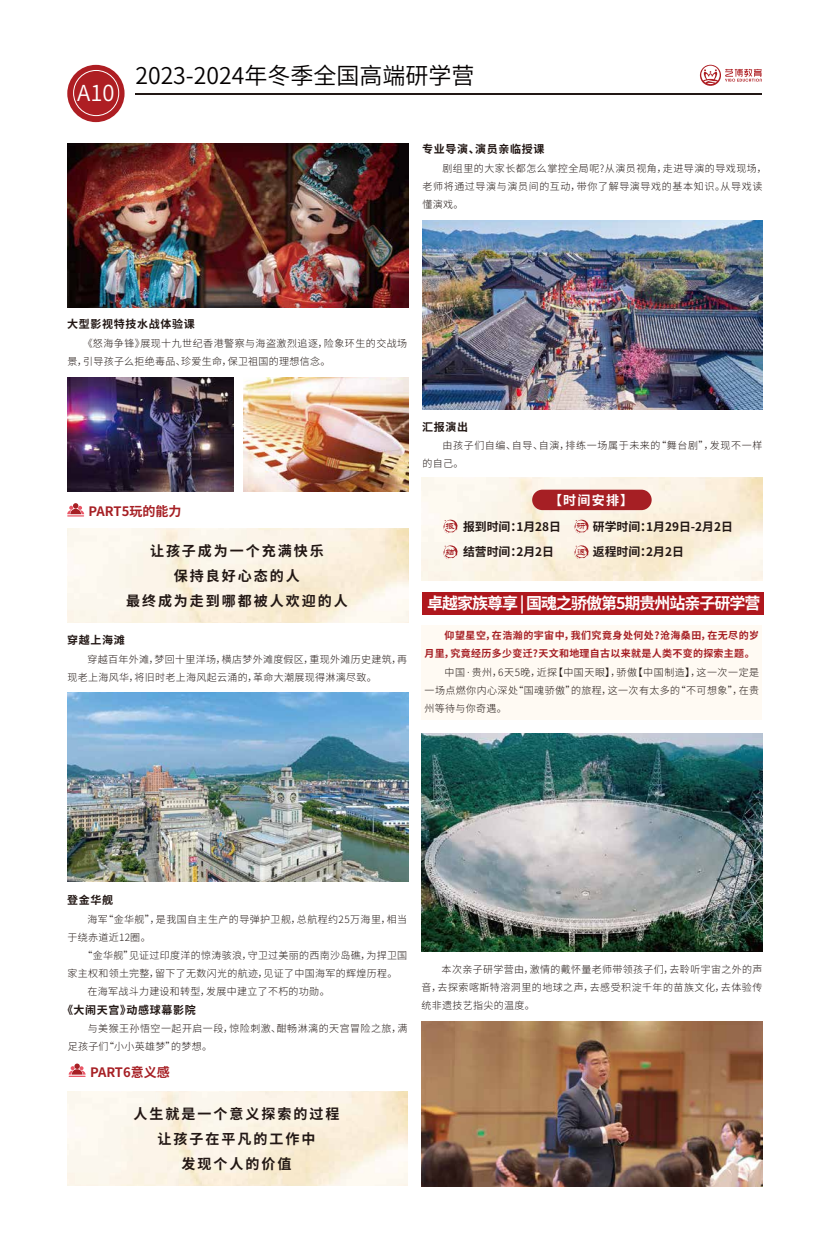
<style>
.page{position:relative;width:817px;height:1248px;background:#fff}
.page>*{position:absolute;margin:0;border:0;box-sizing:border-box;transform-origin:0 0}
.t1{font:23px "Source Han Sans CN";color:#040000}
.t2{font:22px "Source Han Sans CN";color:#fff}
.t3{font:700 16px "Source Han Sans CN";letter-spacing:-.065em;color:#fff}
.t4{font:700 14px/25px "Source Han Sans CN";letter-spacing:.14em;color:#221714;text-align:center}
.t5{font:700 13px "Source Han Sans CN";color:#a61f24}
.t6{font:700 13px "Source Han Sans CN";color:#fff}
.t7{font:700 11.9px "Source Han Sans CN";color:#221714}
.t8{font:700 11px "Source Han Sans CN";letter-spacing:.06em;color:#221714}
.t9{font:300 10px/18px "Source Han Sans CN";letter-spacing:.04em;color:#221815}
.t10{font:700 10px/18px "Source Han Sans CN";letter-spacing:.03em;color:#a61f24}
.t11{font:300 10px/18px "Source Han Sans CN";letter-spacing:.06em;color:#221815}
.t12{font:9.6px "ST Liti";color:#a61f24}
</style>
<div class="page">
<div style="left:67px;top:65px;width:57px;height:57px;background:#ae1e23;border-radius:50%"></div>
<div style="left:73px;top:70px;width:46px;height:46px;border:1px solid #fff;border-radius:50%"></div>
<hr style="left:135px;top:93px;width:626px;height:1px;background:#221815">
<svg style="left:699px;top:65px;width:62px;height:21px"></svg>
<img style="left:68px;top:144px;width:341px;height:163px">
<img style="left:68px;top:377px;width:165px;height:114px">
<img style="left:243px;top:377px;width:166px;height:114px">
<svg style="left:67px;top:503px;width:17px;height:13px"></svg>
<img style="left:68px;top:692px;width:341px;height:189px">
<svg style="left:69px;top:1063px;width:17px;height:13px"></svg>
<img style="left:422px;top:220px;width:340px;height:189px">
<img style="left:421px;top:477px;width:341px;height:103px">
<svg style="left:443px;top:519px;width:14px;height:15px"></svg>
<svg style="left:443px;top:545px;width:14px;height:15px"></svg>
<svg style="left:574px;top:519px;width:14px;height:15px"></svg>
<svg style="left:574px;top:545px;width:14px;height:15px"></svg>
<div style="left:422px;top:591px;width:341px;height:23px;background:#af171d"></div>
<div style="left:421px;top:625px;width:341px;height:95px;background:#fffaf3"></div>
<img style="left:421px;top:733px;width:341px;height:218px">
<img style="left:421px;top:1021px;width:341px;height:165px">
<div style="left:532px;top:489px;width:119px;height:21px;background:#a61f24;border-radius:10px"></div>
<h2 class="t2" style="left:77px;top:80px;width:39px">A10</h2>
<h1 class="t1" style="left:135px;top:63px;width:340px">2023-2024年冬季全国高端研学营</h1>
<p class="t8" style="left:422px;top:143px;width:124px">专业导演、演员亲临授课</p>
<p class="t9" style="left:422px;top:160px;width:346px;text-indent:20px">剧组里的大家长都怎么掌控全局呢?从演员视角，走进导演的导戏现场，老师将通过导演与演员间的互动，带你了解导演导戏的基本知识。从导戏读懂演戏。</p>
<p class="t8" style="left:67px;top:318px;width:129px">大型影视特技水战体验课</p>
<p class="t9" style="left:67px;top:334px;width:341px;text-indent:15px">《怒海争锋》展现十九世纪香港警察与海盗激烈追逐，险象环生的交战场景，引导孩子么拒绝毒品、珍爱生命，保卫祖国的理想信念。</p>
<h3 class="t5" style="left:89px;top:504px;width:94px">PART5玩的能力</h3>
<h3 class="t4" style="left:126px;top:539px;width:223px">让孩子成为一个充满快乐<br>保持良好心态的人<br>最终成为走到哪都被人欢迎的人</h3>
<p class="t8" style="left:67px;top:634px;width:59px">穿越上海滩</p>
<p class="t9" style="left:67px;top:650px;width:341px;text-indent:20px">穿越百年外滩，梦回十里洋场，横店梦外滩度假区，重现外滩历史建筑，再现老上海风华，将旧时老上海风起云涌的，革命大潮展现得淋漓尽致。</p>
<p class="t8" style="left:422px;top:420px;width:47px">汇报演出</p>
<p class="t11" style="left:422px;top:437px;width:341px;text-indent:20px">由孩子们自编、自导、自演，排练一场属于未来的“舞台剧”，发现不一样的自己。</p>
<h3 class="t6" style="left:549px;top:492px;width:85px">【时间安排】</h3>
<p class="t7" style="left:463px;top:520px;width:100px">报到时间：1月28日</p>
<p class="t7" style="left:592px;top:520px;width:142px">研学时间：1月29日-2月2日</p>
<p class="t7" style="left:463px;top:545px;width:93px">结营时间：2月2日</p>
<p class="t7" style="left:592px;top:545px;width:93px">返程时间：2月2日</p>
<p class="t12" style="left:576px;top:521px;width:11px">研</p>
<p class="t12" style="left:576px;top:547px;width:11px">返</p>
<h3 class="t3" style="left:427px;top:594px;width:335px">卓越家族尊享 | 国魂之骄傲第5期贵州站亲子研学营</h3>
<p class="t12" style="left:445px;top:521px;width:11px">报</p>
<p class="t12" style="left:445px;top:547px;width:11px">结</p>
<p class="t10" style="left:424px;top:626px;width:336px;text-indent:20px">仰望星空，在浩瀚的宇宙中，我们究竟身处何处?沧海桑田，在无尽的岁月里，究竟经历多少变迁?天文和地理自古以来就是人类不变的探索主题。</p>
<p class="t9" style="left:424px;top:664px;width:336px;text-align:justify;text-indent:20px">中国·贵州，6天5晚，近探【中国天眼】，骄傲【中国制造】，这一次一定是一场点燃你内心深处“国魂骄傲”的旅程，这一次有太多的“不可想象”，在贵州等待与你奇遇。</p>
<p class="t8" style="left:67px;top:893px;width:47px">登金华舰</p>
<p class="t9" style="left:67px;top:910px;width:341px;text-indent:20px">海军“金华舰”，是我国自主生产的导弹护卫舰，总航程约25万海里，相当于绕赤道近12圈。</p>
<p class="t9" style="left:83px;top:946px;width:326px">“金华舰”见证过印度洋的惊涛骇浪，守卫过美丽的西南沙岛礁，为捍卫国</p>
<p class="t9" style="left:67px;top:964px;width:331px">家主权和领土完整，留下了无数闪光的航迹，见证了中国海军的辉煌历程。</p>
<p class="t9" style="left:87px;top:982px;width:244px">在海军战斗力建设和转型，发展中建立了不朽的功勋。</p>
<p class="t8" style="left:62px;top:1003px;width:135px">《大闹天宫》动感球幕影院</p>
<p class="t9" style="left:68px;top:1019px;width:341px;text-indent:20px">与美猴王孙悟空一起开启一段，惊险刺激、酣畅淋漓的天宫冒险之旅，满足孩子们“小小英雄梦”的梦想。</p>
<h3 class="t5" style="left:90px;top:1064px;width:81px">PART6意义感</h3>
<h3 class="t4" style="left:134px;top:1101px;width:207px">人生就是一个意义探索的过程让孩子在平凡的工作中<br>发现个人的价值</h3>
<p class="t9" style="left:421px;top:960px;width:342px;text-align:justify;text-indent:20px">本次亲子研学营由，激情的戴怀量老师带领孩子们，去聆听宇宙之外的声音，去探索喀斯特溶洞里的地球之声，去感受积淀千年的苗族文化，去体验传统非遗技艺指尖的温度。</p>
</div>
